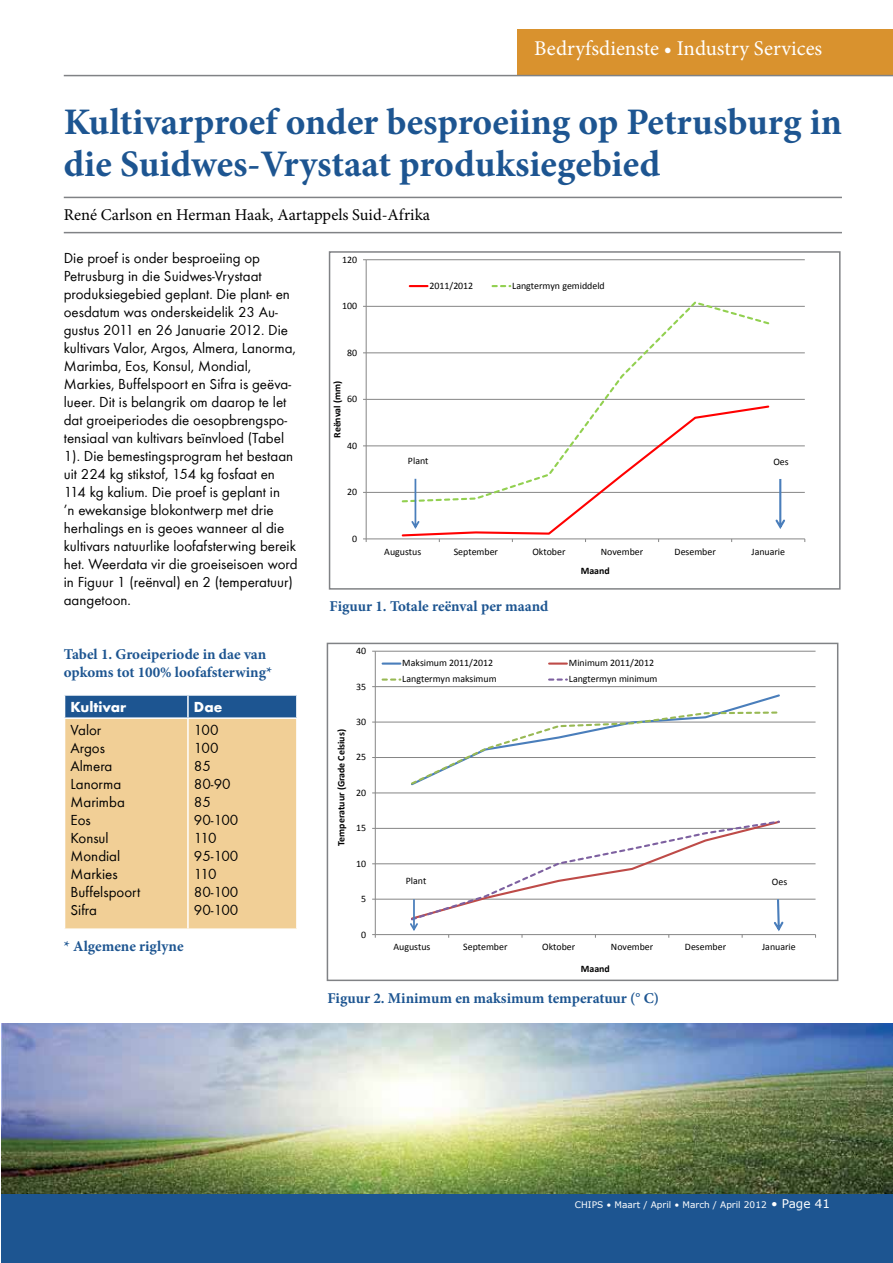
<style>
.page{position:relative;width:893px;height:1263px;background:#fff}
.page>*{position:absolute;margin:0;border:0;box-sizing:border-box;transform-origin:0 0}
.t1{font:700 37.5px/42px "Minion Pro";color:#1d5591}
.t2{font:21px "Minion Pro";color:#fff}
.t3{font:16.5px "Minion Pro";color:#000}
.t4{font:15px/18px "Bright";color:#000}
.t5{font:700 15px/18px "Minion Pro";color:#1d5591}
.t6{font:700 15px "Bright";color:#fff}
.t7{font:9.9px "Calibri";color:#000}
.t8{font:700 9.9px "Calibri";color:#000}
.t9{font:9px "MS Reference Sans Serif";color:#fff}
.s1{font-size:12px}
</style>
<div class="page">
<div style="left:1px;top:1193px;width:892px;height:70px;background:#1d5591"></div>
<div style="left:517px;top:30px;width:376px;height:46px;background:#d9922e"></div>
<hr style="left:64px;top:75px;width:829px;height:1px;background:#808285">
<hr style="left:64px;top:197px;width:778px;height:1px;background:#808285">
<hr style="left:64px;top:232px;width:778px;height:1px;background:#808285">
<hr style="left:366px;top:492px;width:439px;height:1px;background:#868686">
<hr style="left:366px;top:446px;width:439px;height:1px;background:#868686">
<hr style="left:366px;top:399px;width:439px;height:1px;background:#868686">
<hr style="left:366px;top:353px;width:439px;height:1px;background:#868686">
<hr style="left:366px;top:306px;width:439px;height:1px;background:#868686">
<hr style="left:366px;top:259px;width:439px;height:1px;background:#868686">
<hr style="left:366px;top:260px;width:1px;height:279px;background:#868686">
<hr style="left:366px;top:539px;width:439px;height:1px;background:#868686">
<svg style="left:401px;top:503px;width:188px;height:34px"></svg>
<svg style="left:401px;top:301px;width:370px;height:202px"></svg>
<svg style="left:410px;top:285px;width:17px;height:2px"></svg>
<svg style="left:493px;top:285px;width:17px;height:2px"></svg>
<svg style="left:411px;top:479px;width:8px;height:50px"></svg>
<svg style="left:775px;top:479px;width:10px;height:50px"></svg>
<div style="left:329px;top:251px;width:512px;height:339px;border:2px solid #808285"></div>
<hr style="left:375px;top:899px;width:440px;height:1px;background:#868686">
<hr style="left:375px;top:863px;width:440px;height:1px;background:#868686">
<hr style="left:375px;top:828px;width:440px;height:1px;background:#868686">
<hr style="left:375px;top:793px;width:440px;height:1px;background:#868686">
<hr style="left:375px;top:757px;width:440px;height:1px;background:#868686">
<hr style="left:375px;top:722px;width:440px;height:1px;background:#868686">
<hr style="left:375px;top:686px;width:440px;height:1px;background:#868686">
<hr style="left:375px;top:651px;width:440px;height:1px;background:#868686">
<hr style="left:375px;top:651px;width:1px;height:283px;background:#868686">
<hr style="left:375px;top:934px;width:440px;height:1px;background:#868686">
<svg style="left:409px;top:694px;width:372px;height:92px"></svg>
<hr style="left:383px;top:662px;width:17px;height:3px;background:#4a7ebb">
<hr style="left:549px;top:662px;width:18px;height:3px;background:#be4b48">
<svg style="left:383px;top:678px;width:17px;height:3px"></svg>
<svg style="left:549px;top:678px;width:18px;height:3px"></svg>
<svg style="left:409px;top:820px;width:374px;height:118px"></svg>
<div style="left:327px;top:643px;width:511px;height:338px;border:2px solid #808285"></div>
<div style="left:65px;top:719px;width:231px;height:209px;background:#f1cf96"></div>
<div style="left:64px;top:695px;width:232px;height:22px;background:#1d5591"></div>
<hr style="left:188px;top:694px;width:110px;height:2px;background:#fff">
<hr style="left:187px;top:696px;width:2px;height:21px;background:#fff">
<hr style="left:187px;top:719px;width:2px;height:209px;background:#fff">
<img style="left:1px;top:1023px;width:892px;height:170px">
<h2 class="t2" style="left:534px;top:34px;width:290px">Bedryfsdienste • Industry Services</h2>
<h1 class="t1" style="left:64px;top:100px;width:780px">Kultivarproef onder besproeiing op Petrusburg in die Suidwes-Vrystaat produksiegebied</h1>
<p class="t3" style="left:64px;top:204px;width:368px">René Carlson en Herman Haak, Aartappels Suid-Afrika</p>
<p class="t4" style="left:64px;top:249px;width:235px">Die proef is onder besproeiing op Petrusburg in die Suidwes-Vrystaat produksiegebied geplant. Die plant- en oesdatum was onderskeidelik 23 Au&shy;gustus 2011 en 26 Januarie 2012. Die kultivars Valor, Argos, Almera, Lanorma, Marimba, Eos, Konsul, Mondial, Markies, Buffelspoort en Sifra is geëva&shy;lueer. Dit is belangrik om daarop te let dat groeiperiodes die oesopbrengspo&shy;tensiaal van kultivars beïnvloed (Tabel 1). Die bemestingsprogram het bestaan uit 224 kg stikstof, 154 kg fosfaat en 114 kg kalium. Die proef is geplant in<br>’n ewekansige blokontwerp met drie herhalings en is geoes wanneer al die kultivars natuurlike loofafsterwing bereik het. Weerdata vir die groeiseisoen word in Figuur 1 (reënval) en 2 (temperatuur) aangetoon.</p>
<p class="t5" style="left:64px;top:645px;width:210px">Tabel 1. Groeiperiode in dae van opkoms tot 100% loofafsterwing*</p>
<p class="t6" style="left:71px;top:698px;width:57px">Kultivar</p>
<p class="t6" style="left:194px;top:698px;width:30px">Dae</p>
<p class="t4" style="left:71px;top:721px;width:71px">Valor<br>Argos<br>Almera<br>Lanorma<br>Marimba<br>Eos<br>Konsul<br>Mondial<br>Markies<br>Buffelspoort<br>Sifra</p>
<p class="t4" style="left:194px;top:721px;width:46px">100<br>100<br>85<br>80-90<br>85<br>90-100<br>110<br>95-100<br>110<br>80-100<br>90-100</p>
<p class="t5" style="left:64px;top:937px;width:121px">* Algemene riglyne</p>
<p class="t7" style="left:342px;top:253px;width:16px">120</p>
<p class="t7" style="left:342px;top:300px;width:16px">100</p>
<p class="t7" style="left:347px;top:346px;width:12px">80</p>
<p class="t8" style="left:331px;top:438px;width:58px;rotate:-90deg">Reënval (mm)</p>
<p class="t7" style="left:347px;top:393px;width:12px">60</p>
<p class="t7" style="left:347px;top:439px;width:12px">40</p>
<p class="t7" style="left:347px;top:486px;width:12px">20</p>
<p class="t7" style="left:352px;top:532px;width:7px">0</p>
<p class="t7" style="left:429px;top:279px;width:45px">2011/2012</p>
<p class="t7" style="left:512px;top:279px;width:94px">Langtermyn gemiddeld</p>
<p class="t7" style="left:408px;top:455px;width:22px">Plant</p>
<p class="t7" style="left:773px;top:456px;width:17px">Oes</p>
<p class="t7" style="left:384px;top:545px;width:38px">Augustus</p>
<p class="t7" style="left:454px;top:545px;width:46px">September</p>
<p class="t7" style="left:532px;top:545px;width:35px">Oktober</p>
<p class="t7" style="left:601px;top:545px;width:44px">November</p>
<p class="t7" style="left:675px;top:545px;width:43px">Desember</p>
<p class="t7" style="left:751px;top:545px;width:35px">Januarie</p>
<p class="t8" style="left:581px;top:564px;width:31px">Maand</p>
<p class="t5" style="left:330px;top:597px;width:220px">Figuur 1. Totale reënval per maand</p>
<p class="t7" style="left:356px;top:644px;width:12px">40</p>
<p class="t7" style="left:356px;top:680px;width:12px">35</p>
<p class="t8" style="left:335px;top:846px;width:118px;rotate:-90deg">Temperatuur (Grade Celsius)</p>
<p class="t7" style="left:356px;top:715px;width:12px">30</p>
<p class="t7" style="left:356px;top:751px;width:12px">25</p>
<p class="t7" style="left:356px;top:786px;width:12px">20</p>
<p class="t7" style="left:356px;top:822px;width:12px">15</p>
<p class="t7" style="left:356px;top:857px;width:12px">10</p>
<p class="t7" style="left:361px;top:892px;width:7px">5</p>
<p class="t7" style="left:361px;top:928px;width:7px">0</p>
<p class="t7" style="left:402px;top:657px;width:92px">Maksimum 2011/2012</p>
<p class="t7" style="left:569px;top:657px;width:87px">Minimum 2011/2012</p>
<p class="t7" style="left:402px;top:673px;width:96px">Langtermyn maksimum</p>
<p class="t7" style="left:569px;top:673px;width:90px">Langtermyn minimum</p>
<p class="t7" style="left:406px;top:875px;width:22px">Plant</p>
<p class="t7" style="left:772px;top:875px;width:17px">Oes</p>
<p class="t7" style="left:394px;top:941px;width:38px">Augustus</p>
<p class="t7" style="left:463px;top:941px;width:46px">September</p>
<p class="t7" style="left:542px;top:941px;width:35px">Oktober</p>
<p class="t7" style="left:611px;top:941px;width:44px">November</p>
<p class="t7" style="left:685px;top:941px;width:43px">Desember</p>
<p class="t7" style="left:762px;top:941px;width:35px">Januarie</p>
<p class="t8" style="left:581px;top:962px;width:31px">Maand</p>
<p class="t5" style="left:327px;top:989px;width:333px">Figuur 2. Minimum en maksimum temperatuur (° C)</p>
<p class="t9" style="left:575px;top:1199px;width:257px">CHIPS • Maart / April • March / April 2012 <span class="s1">• Page 41</span></p>
</div>
